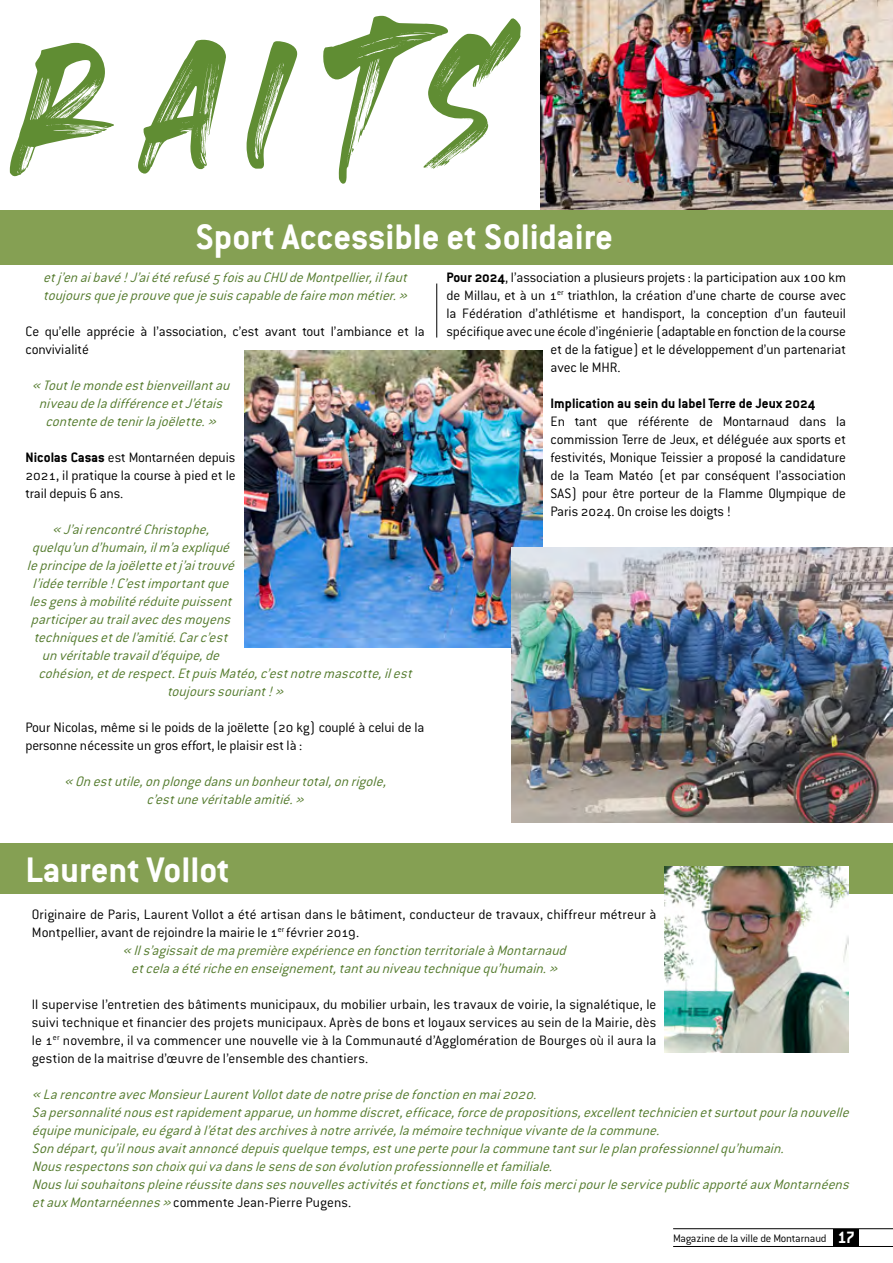
<style>
.page{position:relative;width:893px;height:1263px;background:#fff}
.page>*{position:absolute;margin:0;border:0;box-sizing:border-box;transform-origin:0 0}
.t1{font:270.9px "Heaters";color:#608d33;scale:1.04 1}
.t2{font:700 39px "Conduit OSITC";color:#fff}
.t3{font:italic 300 15px/18px "Conduit OSITC";letter-spacing:.005em;color:#537a2c}
.t4{font:300 15px/18px "Conduit OSITC";color:#000;text-align:justify}
.t5{font:700 15px "Conduit OSITC";color:#000}
.t6{font:300 12px "Conduit OSITC";letter-spacing:-.015em;color:#000}
.s1{font-weight:700}
.s2{font-style:normal;color:#000}
.s3{font-family:"Conduit ITC";font-weight:700;font-size:18px;color:#fff}
</style>
<div class="page">
<img style="left:541px;top:0;width:352px;height:211px">
<hr style="left:673px;top:1228px;width:220px;height:1px;background:#000">
<hr style="left:673px;top:1246px;width:220px;height:1px;background:#000">
<div style="left:833px;top:1229px;width:26px;height:18px;background:#000"></div>
<div style="left:0;top:843px;width:893px;height:51px;background:#85a053"></div>
<div style="left:0;top:211px;width:893px;height:54px;background:#85a053"></div>
<img style="left:245px;top:350px;width:297px;height:298px">
<img style="left:665px;top:867px;width:184px;height:186px">
<img style="left:512px;top:547px;width:381px;height:275px">
<hr style="left:436px;top:283px;width:1px;height:54px;background:#000">
<h1 class="t1" style="left:24px;top:-7px;width:456px;rotate:-1deg">raits</h1>
<h2 class="t2" style="left:195px;top:214px;width:419px">Sport Accessible et Solidaire</h2>
<p class="t3" style="left:43px;top:267px;width:370px">etj ’enaibavé!J’aiétérefusé5foisauCHUdeMontpellier,ilfaut toujoursquejeprouvequejesuiscapabledefairemonmétier.»</p>
<p class="t4" style="left:26px;top:321px;width:401px">Ce qu’elle apprécie à l’association, c’est avant tout l’ambiance et la convivialité</p>
<p class="t3" style="left:32px;top:375px;width:203px;text-align:center">«Toutlemondeestbienveillantau niveaudeladifférenceetJ’étais contentedetenirlajoëlette.»</p>
<p class="t4" style="left:26px;top:447px;width:212px"><span class="s1">Nicolas Casas</span> est Montarnéen depuis 2021, il pratique la course à pied et le trail depuis 6 ans.</p>
<p class="t3" style="left:52px;top:519px;width:163px">«J’airencontréChristophe,</p>
<p class="t3" style="left:32px;top:537px;width:203px">quelqu’und’humain,ilm’aexpliqué</p>
<p class="t3" style="left:27px;top:555px;width:213px">leprincipedelajoëletteetj ’aitrouvé</p>
<p class="t3" style="left:33px;top:573px;width:202px">l’idéeterrible!C’estimportantque</p>
<p class="t3" style="left:29px;top:591px;width:208px">lesgensàmobilitéréduitepuissent</p>
<p class="t3" style="left:31px;top:609px;width:205px">participerautrailavecdesmoyens</p>
<p class="t3" style="left:34px;top:627px;width:200px">techniquesetdel’amitié.Carc’est</p>
<p class="t3" style="left:42px;top:645px;width:183px">unvéritabletravaild’équipe,de</p>
<p class="t3" style="left:38px;top:663px;width:379px">cohésion,etderespect.EtpuisMatéo,c’estnotremascotte,ilest</p>
<p class="t3" style="left:167px;top:681px;width:122px">toujourssouriant!»</p>
<p class="t4" style="left:26px;top:717px;width:400px">Pour Nicolas, même si le poids de la joëlette (20 kg) couplé à celui de la personne nécessite un gros effort, le plaisir est là :</p>
<p class="t3" style="left:64px;top:771px;width:328px;text-align:center">«Onestutile,onplongedansunbonheurtotal,onrigole, c’estunevéritableamitié.»</p>
<h2 class="t2" style="left:26px;top:846px;width:206px">Laurent Vollot</h2>
<p class="t4" style="left:446px;top:267px;width:401px"><span class="s1">Pour 2024</span>, l’association a plusieurs projets : la participation aux 100 km</p>
<p class="t4" style="left:446px;top:285px;width:401px">de Millau, et à un 1<sup>er</sup> triathlon, la création d’une charte de course avec</p>
<p class="t4" style="left:446px;top:303px;width:401px">la Fédération d’athlétisme et handisport, la conception d’un fauteuil</p>
<p class="t4" style="left:446px;top:321px;width:401px">spécifique avec une école d’ingénierie (adaptable en fonction de la course</p>
<p class="t4" style="left:551px;top:339px;width:297px">et de la fatigue) et le développement d’un partenariat</p>
<p class="t4" style="left:551px;top:357px;width:71px">avec le MHR.</p>
<p class="t5" style="left:551px;top:394px;width:266px">Implication au sein du label Terre de Jeux 2024</p>
<p class="t4" style="left:551px;top:411px;width:297px">En tant que référente de Montarnaud dans la commission Terre de Jeux, et déléguée aux sports et festivités, Monique Teissier a proposé la candidature de la Team Matéo (et par conséquent l’association SAS) pour être porteur de la Flamme Olympique de Paris 2024. On croise les doigts !</p>
<p class="t4" style="left:32px;top:905px;width:626px">Originaire de Paris, Laurent Vollot a été artisan dans le bâtiment, conducteur de travaux, chiffreur métreur à</p>
<p class="t4" style="left:32px;top:923px;width:329px">Montpellier, avant de rejoindre la mairie le 1<sup>er</sup> février 2019.</p>
<p class="t3" style="left:123px;top:941px;width:449px">«Ils’agissaitdemapremièreexpérienceenfonctionterritorialeàMontarnaud</p>
<p class="t3" style="left:131px;top:959px;width:432px">etcelaaétéricheenenseignement,tantauniveautechniquequ’humain.»</p>
<p class="t4" style="left:32px;top:995px;width:626px">Il supervise l’entretien des bâtiments municipaux, du mobilier urbain, les travaux de voirie, la signalétique, le suivi technique et financier des projets municipaux. Après de bons et loyaux services au sein de la Mairie, dès le 1<sup>er</sup> novembre, il va commencer une nouvelle vie à la Communauté d’Agglomération de Bourges où il aura la gestion de la maitrise d’œuvre de l’ensemble des chantiers.</p>
<p class="t3" style="left:32px;top:1085px;width:823px">«LarencontreavecMonsieurLaurentVollotdatedenotreprisedefonctionenmai2020.<br>Sapersonnaliténousestrapidementapparue,unhommediscret,efficace,forcedepropositions,excellenttechnicienetsurtoutpourlanouvelle équipemunicipale,euégardàl’étatdesarchivesànotrearrivée,lamémoiretechniquevivantedelacommune.<br>Sondépart,qu’ilnousavaitannoncédepuisquelquetemps,estunepertepourlacommunetantsurleplanprofessionnelqu’humain.<br>Nousrespectonssonchoixquivadanslesensdesonévolutionprofessionnelleetfamiliale.<br>Nousluisouhaitonspleineréussitedanssesnouvellesactivitésetfonctionset,millefoismercipourleservicepublicapportéauxMontarnéens etauxMontarnéennes»<span class="s2">commente Jean-Pierre Pugens.</span></p>
<p class="t6" style="left:673px;top:1231px;width:183px">Magazine de la ville de Montarnaud <span class="s3">17</span></p>
</div>
